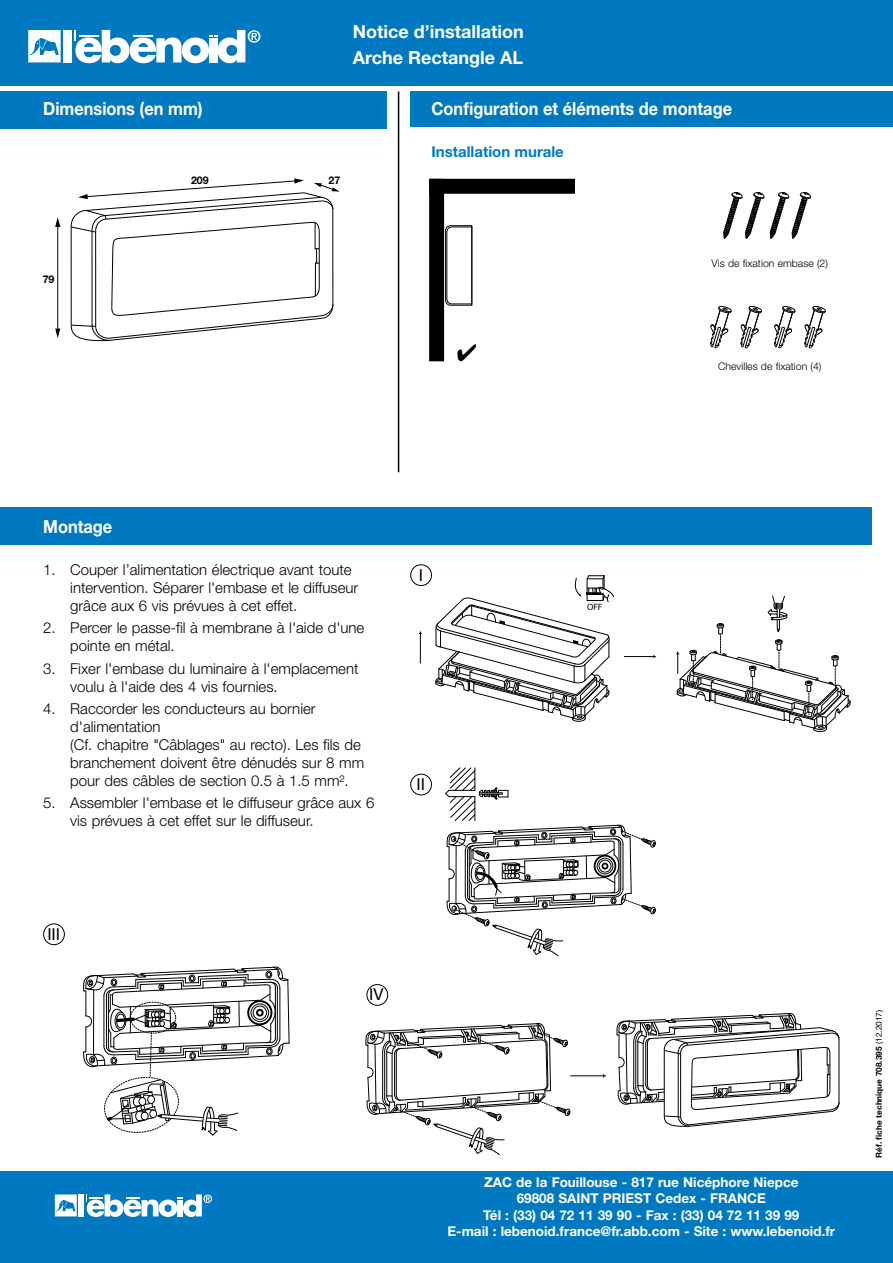
<style>
.page{position:relative;width:893px;height:1263px;background:#fff}
.page>*{position:absolute;margin:0;border:0;box-sizing:border-box;transform-origin:0 0}
.t1{font:700 18px "Helvetica Neue LT Std";color:#fff;scale:.91 1}
.t2{font:700 18px/25.5px "Helvetica Neue LT Std";color:#fff}
.t3{font:16.5px "Helvetica Neue LT Std";color:#000}
.t4{font:300 15px/18px "Helvetica Neue LT Std";color:#000}
.t5{font:700 15px "Helvetica Neue LT Std";color:#0079c1}
.t6{font:700 13.5px/16.2px "Helvetica Neue LT Std";color:#fff;text-align:center}
.t7{font:700 10.65px "Helvetica Neue LT Std";color:#000}
.t8{font:300 10.5px "Helvetica Neue LT Std";color:#000}
.t9{font:9.15px "Myriad Pro";color:#000}
.t10{font:700 8.25px "Helvetica Neue LT Std";color:#000}
.s1{font-weight:400}
</style>
<div class="page">
<div style="left:0;top:1171px;width:893px;height:92px;background:#0079c1"></div>
<svg style="left:55px;top:1194px;width:22px;height:22px"></svg>
<div style="left:79px;top:1194px;width:5px;height:22px;background:#fff"></div>
<svg style="left:86px;top:1194px;width:126px;height:23px"></svg>
<div style="left:0;top:0;width:893px;height:85px;background:#0079c1"></div>
<svg style="left:28px;top:30px;width:33px;height:32px"></svg>
<div style="left:63px;top:30px;width:9px;height:32px;background:#fff"></div>
<svg style="left:74px;top:30px;width:186px;height:33px"></svg>
<div style="left:0;top:91px;width:387px;height:38px;background:#0079c1"></div>
<hr style="left:398px;top:91px;width:1px;height:381px;background:#000">
<div style="left:410px;top:91px;width:483px;height:36px;background:#0079c1"></div>
<div style="left:0;top:508px;width:872px;height:37px;background:#0079c1"></div>
<div style="left:367px;top:984px;width:21px;height:22px;border:1px solid #000;border-radius:50%"></div>
<div style="left:43px;top:923px;width:22px;height:22px;border:1px solid #000;border-radius:50%"></div>
<div style="left:410px;top:564px;width:22px;height:22px;border:1px solid #000;border-radius:50%"></div>
<svg style="left:723px;top:192px;width:88px;height:47px"></svg>
<svg style="left:710px;top:306px;width:22px;height:42px"></svg>
<svg style="left:740px;top:306px;width:22px;height:42px"></svg>
<svg style="left:774px;top:306px;width:21px;height:42px"></svg>
<svg style="left:804px;top:306px;width:22px;height:42px"></svg>
<div style="left:430px;top:179px;width:13px;height:182px;background:#000"></div>
<div style="left:429px;top:179px;width:15px;height:182px;border:1px solid #000"></div>
<div style="left:430px;top:179px;width:144px;height:14px;background:#000"></div>
<div style="left:429px;top:179px;width:146px;height:15px;border:1px solid #000"></div>
<svg style="left:445px;top:225px;width:27px;height:81px"></svg>
<hr style="left:624px;top:656px;width:30px;height:1px;background:#000">
<svg style="left:676px;top:595px;width:175px;height:138px"></svg>
<hr style="left:420px;top:633px;width:1px;height:30px;background:#000">
<svg style="left:435px;top:575px;width:179px;height:147px"></svg>
<div style="left:410px;top:774px;width:22px;height:21px;border:1px solid #000;border-radius:50%"></div>
<svg style="left:445px;top:767px;width:211px;height:189px"></svg>
<svg style="left:83px;top:966px;width:207px;height:170px"></svg>
<hr style="left:571px;top:1075px;width:33px;height:1px;background:#000">
<svg style="left:365px;top:1023px;width:205px;height:132px"></svg>
<svg style="left:616px;top:1012px;width:224px;height:115px"></svg>
<hr style="left:57px;top:225px;width:1px;height:105px;background:#000">
<svg style="left:55px;top:217px;width:5px;height:10px"></svg>
<svg style="left:55px;top:329px;width:5px;height:9px"></svg>
<svg style="left:70px;top:178px;width:270px;height:163px"></svg>
<p class="t2" style="left:353px;top:19px;width:172px">Notice d’installation<br>Arche Rectangle AL</p>
<p class="t1" style="left:43px;top:97px;width:177px">Dimensions (en mm)</p>
<p class="t1" style="left:431px;top:97px;width:332px">Configuration et éléments de montage</p>
<p class="t5" style="left:431px;top:142px;width:134px">Installation murale</p>
<p class="t7" style="left:43px;top:272px;width:13px">79</p>
<p class="t7" style="left:191px;top:173px;width:19px">209</p>
<p class="t7" style="left:328px;top:173px;width:13px">27</p>
<p class="t8" style="left:712px;top:256px;width:118px">Vis de fixation embase (2)</p>
<p class="t8" style="left:718px;top:360px;width:105px">Chevilles de fixation (4)</p>
<p class="t1" style="left:43px;top:515px;width:77px">Montage</p>
<p class="t4" style="left:70px;top:560px;width:290px;text-indent:-27px">1. Couper l’alimentation électrique avant toute intervention. Séparer l'embase et le diffuseur grâce aux 6 vis prévues à cet effet.</p>
<p class="t4" style="left:70px;top:619px;width:296px;text-indent:-27px">2. Percer le passe-fil à membrane à l'aide d'une pointe en métal.</p>
<p class="t4" style="left:70px;top:659px;width:290px;text-indent:-27px">3. Fixer l'embase du luminaire à l'emplacement voulu à l'aide des 4 vis fournies.</p>
<p class="t4" style="left:70px;top:699px;width:295px;text-indent:-27px">4. Raccorder les conducteurs au bornier d'alimentation<br>(Cf. chapitre "Câblages" au recto). Les fils de branchement doivent être dénudés sur 8 mm pour des câbles de section 0.5 à 1.5 mm².</p>
<p class="t4" style="left:70px;top:793px;width:306px;text-indent:-27px">5. Assembler l'embase et le diffuseur grâce aux 6 vis prévues à cet effet sur le diffuseur.</p>
<p class="t3" style="left:419px;top:565px;width:6px">I</p>
<p class="t3" style="left:417px;top:775px;width:10px">II</p>
<p class="t3" style="left:47px;top:924px;width:14px">III</p>
<p class="t3" style="left:369px;top:984px;width:16px">IV</p>
<p class="t9" style="left:587px;top:601px;width:17px">OFF</p>
<p class="t6" style="left:447px;top:1174px;width:389px">ZAC de la Fouillouse - 817 rue Nicéphore Niepce<br>69808 SAINT PRIEST Cedex - FRANCE<br>Tél : (33) 04 72 11 39 90 - Fax : (33) 04 72 11 39 99<br>E-mail : lebenoid.france@fr.abb.com - Site : www.lebenoid.fr</p>
<p class="t10" style="left:874px;top:1158px;width:150px;rotate:-90deg">Réf. fiche technique 708.395 <span class="s1">(12.2017)</span></p>
</div>
